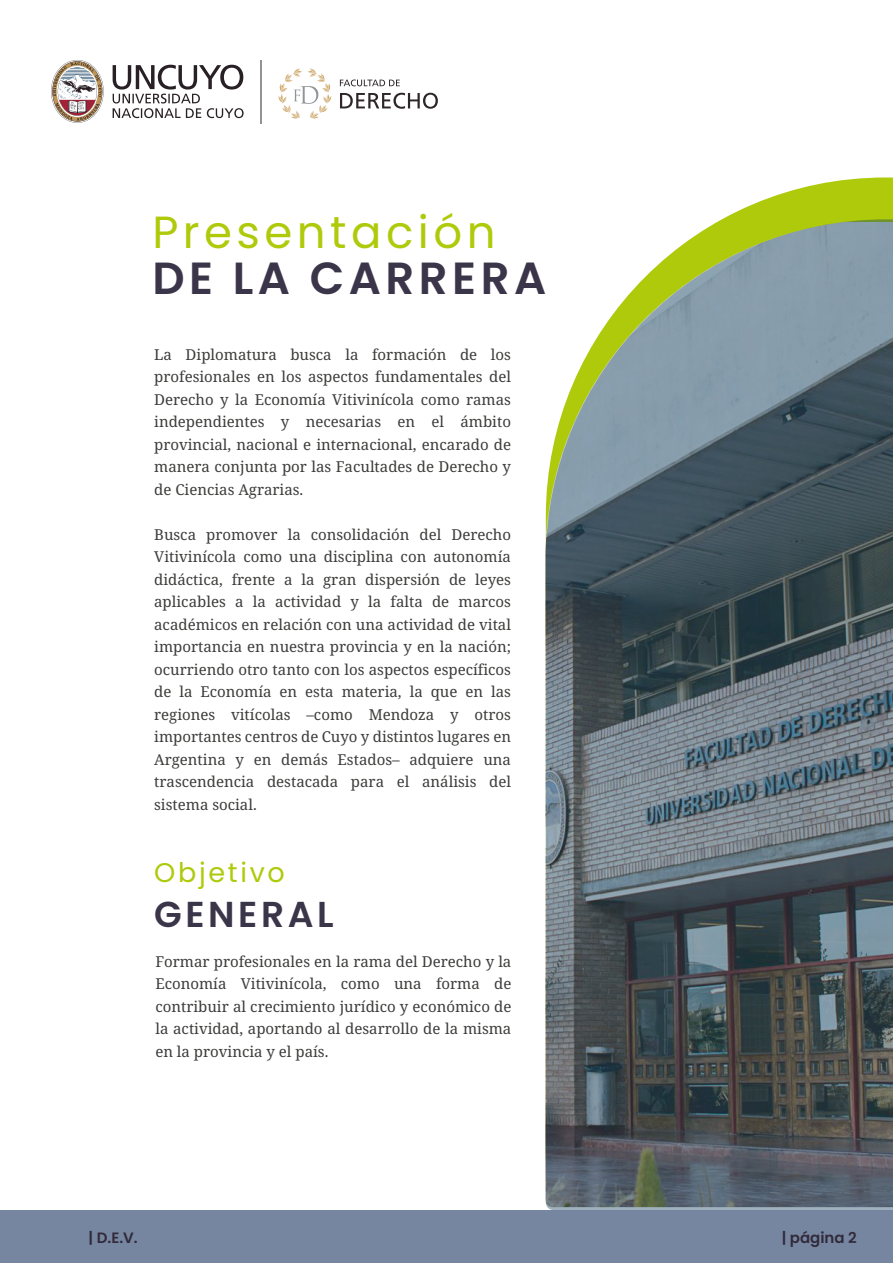
<style>
.page{position:relative;width:893px;height:1263px;background:#fff}
.page>*{position:absolute;margin:0;border:0;box-sizing:border-box;transform-origin:0 0}
.t1{font:45px "Poppins";letter-spacing:.1em;color:#afca0b}
.t2{font:600 45px "Poppins";letter-spacing:.1em;color:#3b354a}
.t3{font:600 36px "Poppins";letter-spacing:.1em;color:#3b354a}
.t4{font:27px "Poppins";letter-spacing:.1em;color:#afca0b}
.t5{font:15px/22.5px "Noto Serif";color:#3c3c3b;text-align:justify}
.t6{font:600 15px "Poppins";color:#312b3c}
</style>
<div class="page">
<svg style="left:722px;top:177px;width:171px;height:42px;fill:#afca0b"></svg>
<div style="left:0;top:1210px;width:893px;height:53px;background:#7786a0"></div>
<svg style="left:546px;top:219px;width:347px;height:991px"></svg>
<svg style="left:113px;top:65px;width:131px;height:53px"></svg>
<svg style="left:51px;top:60px;width:53px;height:63px"></svg>
<hr style="left:260px;top:60px;width:1px;height:64px;background:#909496">
<svg style="left:278px;top:68px;width:53px;height:51px"></svg>
<svg style="left:340px;top:93px;width:98px;height:16px"></svg>
<svg style="left:340px;top:79px;width:60px;height:7px"></svg>
<h1 class="t1" style="left:152px;top:206px;width:345px">Presentación</h1>
<h1 class="t2" style="left:152px;top:252px;width:395px">DE LA CARRERA</h1>
<p class="t5" style="left:154px;top:343px;width:358px">La Diplomatura busca la formación de los profesionales en los aspectos fundamentales del Derecho y la Economía Vitivinícola como ramas independientes y necesarias en el ámbito provincial, nacional e internacional, encarado de manera conjunta por las Facultades de Derecho y de Ciencias Agrarias.</p>
<p class="t5" style="left:154px;top:523px;width:358px">Busca promover la consolidación del Derecho Vitivinícola como una disciplina con autonomía didáctica, frente a la gran dispersión de leyes aplicables a la actividad y la falta de marcos académicos en relación con una actividad de vital importancia en nuestra provincia y en la nación; ocurriendo otro tanto con los aspectos específicos de la Economía en esta materia, la que en las regiones vitícolas –como Mendoza y otros importantes centros de Cuyo y distintos lugares en Argentina y en demás Estados– adquiere una trascendencia destacada para el análisis del sistema social.</p>
<h3 class="t4" style="left:154px;top:856px;width:132px">Objetivo</h3>
<h2 class="t3" style="left:154px;top:893px;width:181px">GENERAL</h2>
<p class="t5" style="left:155px;top:950px;width:358px">Formar profesionales en la rama del Derecho y la Economía Vitivinícola, como una forma de contribuir al crecimiento jurídico y económico de la actividad, aportando al desarrollo de la misma en la provincia y el país.</p>
<p class="t6" style="left:89px;top:1229px;width:51px">| D.E.V.</p>
<p class="t6" style="left:782px;top:1229px;width:77px">| página 2</p>
</div>
